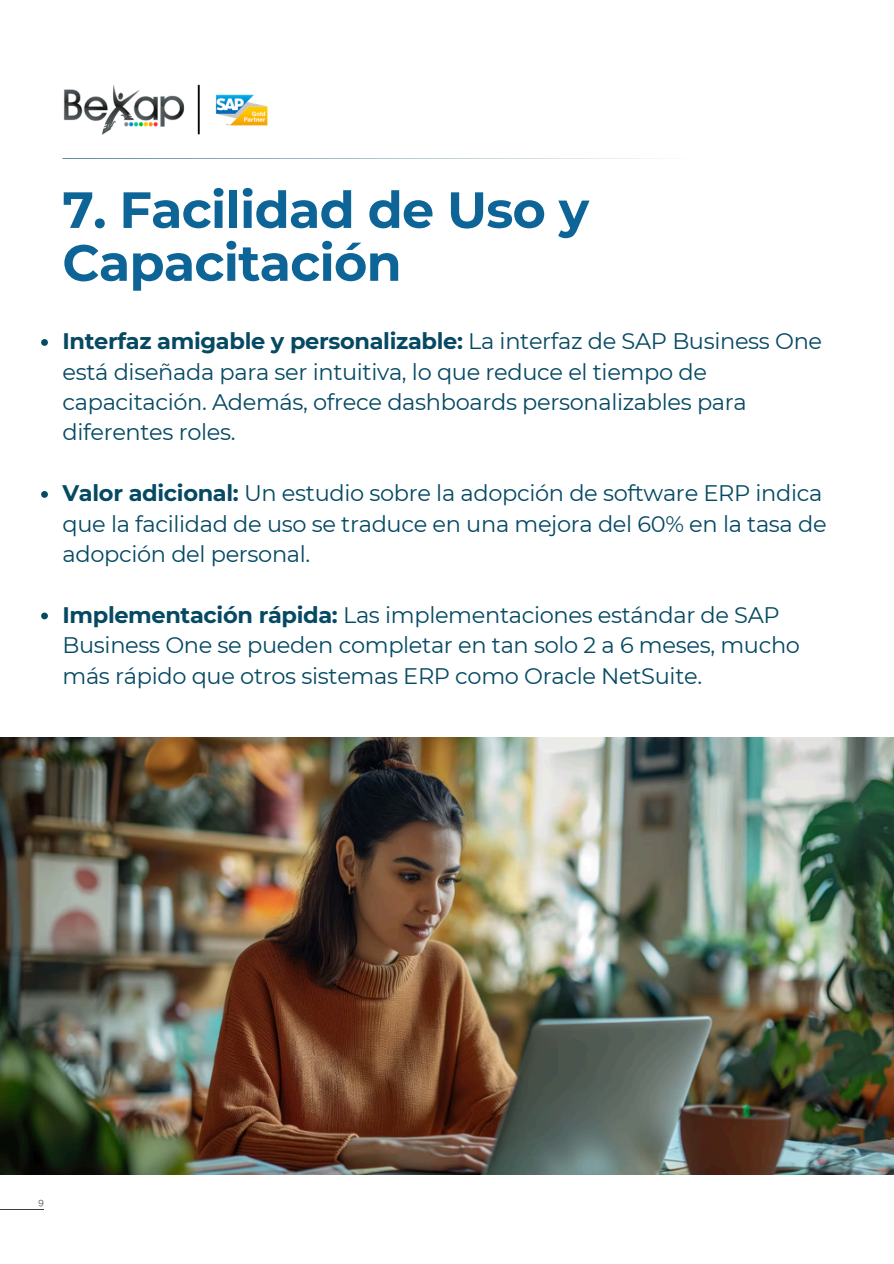
<style>
.page{position:relative;width:894px;height:1264px;background:#fff}
.page>*{position:absolute;margin:0;border:0;box-sizing:border-box;transform-origin:0 0}
.t1{font:700 50.85px/52.8px "Montserrat";letter-spacing:-.015em;color:#0d6496}
.t2{font:22.5px/30.3px "Montserrat";letter-spacing:-.015em;color:#054963}
.t3{font:9px "Raleway";color:#3f3e3f}
.s1{font-weight:700}
</style>
<div class="page">
<hr style="left:0;top:1208px;width:43px;height:1px;background:#3f3e3f">
<svg style="left:62px;top:158px;width:596px;height:1px"></svg>
<img style="left:63px;top:84px;width:205px;height:51px">
<svg style="left:41px;top:339px;width:7px;height:7px"></svg>
<svg style="left:41px;top:491px;width:7px;height:7px"></svg>
<svg style="left:41px;top:612px;width:7px;height:7px"></svg>
<img style="left:0;top:737px;width:893px;height:437px">
<p class="t1" style="left:62px;top:183px;width:528px">7. Facilidad de Uso y<br>Capacitación</p>
<h1 class="t2" style="left:62px;top:326px;width:761px"><span class="s1">Interfaz amigable y personalizable:</span> La interfaz de SAP Business One está diseñada para ser intuitiva, lo que reduce el tiempo de capacitación. Además, ofrece dashboards personalizables para diferentes roles.</h1>
<p class="t2" style="left:62px;top:478px;width:765px"><span class="s1">Valor adicional:</span> Un estudio sobre la adopción de software ERP indica que la facilidad de uso se traduce en una mejora del 60% en la tasa de adopción del personal.</p>
<p class="t2" style="left:62px;top:599px;width:738px"><span class="s1">Implementación rápida:</span> Las implementaciones estándar de SAP<br>Business One se pueden completar en tan solo 2 a 6 meses, mucho más rápido que otros sistemas ERP como Oracle NetSuite.</p>
<p class="t3" style="left:38px;top:1196px;width:7px">9</p>
</div>
